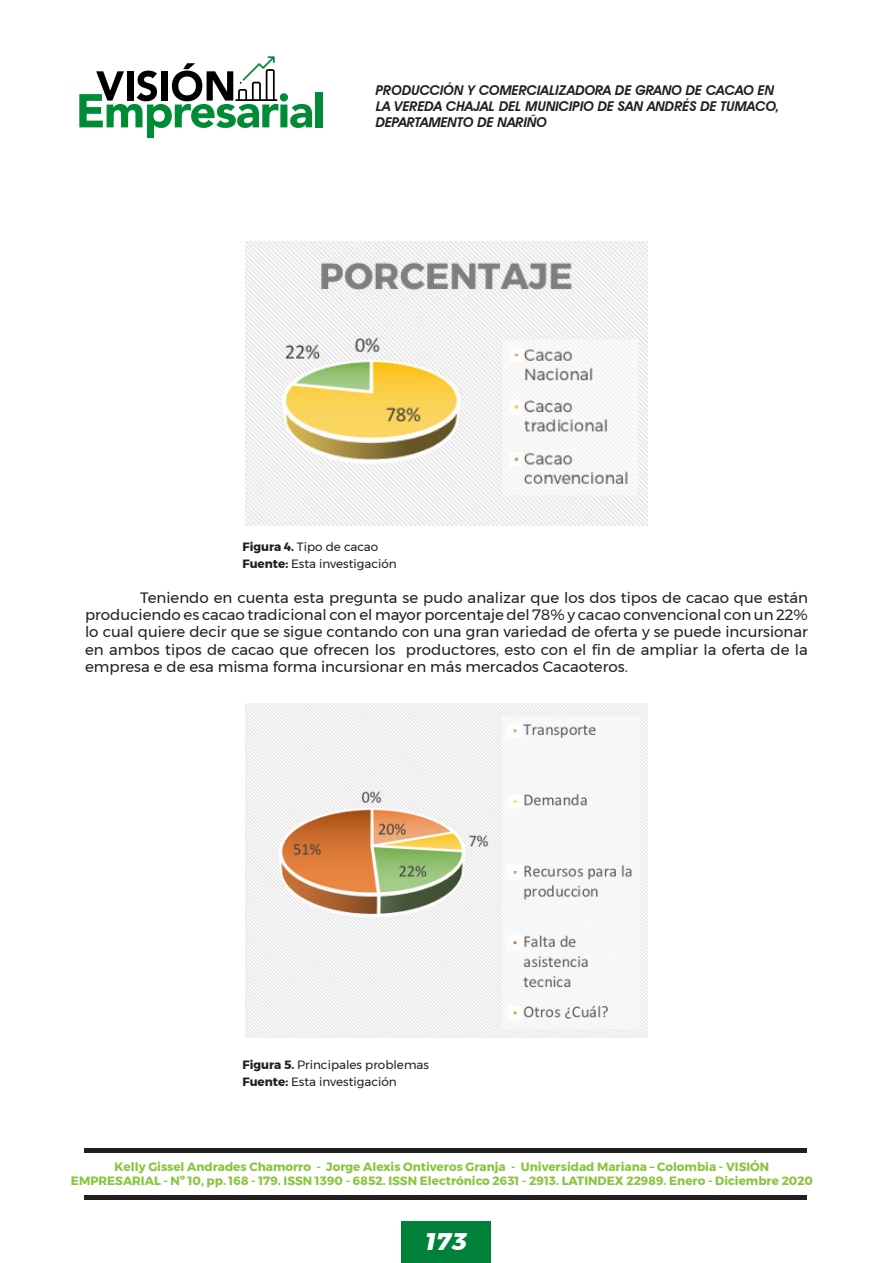
<style>
.page{position:relative;width:893px;height:1263px;background:#fff}
.page>*{position:absolute;margin:0;border:0;box-sizing:border-box;transform-origin:0 0}
.t1{font:italic 800 24px "Montserrat";color:#fff}
.t2{font:15px/17.2px "Montserrat";color:#231f20;text-align:justify}
.t3{font:italic 600 13.5px/16.2px "Avant Garde IT Cby BT";color:#231f20}
.t4{font:700 12px/13.5px "Montserrat";color:#8ac540;text-align:center}
.t5{font:12px "Montserrat";color:#231f20}
.s1{font-weight:700}
</style>
<div class="page">
<div style="left:401px;top:1222px;width:89px;height:41px;background:#008038"></div>
<hr style="left:84px;top:1148px;width:723px;height:4px;background:#231f20">
<hr style="left:84px;top:1195px;width:723px;height:4px;background:#231f20">
<div style="left:315px;top:92px;width:8px;height:35px;background:#008c36"></div>
<svg style="left:79px;top:56px;width:233px;height:82px"></svg>
<img style="left:246px;top:242px;width:401px;height:284px">
<img style="left:246px;top:703px;width:401px;height:335px">
<p class="t3" style="left:376px;top:82px;width:405px">PRODUCCIÓN Y COMERCIALIZADORA DE GRANO DE CACAO EN<br>LA VEREDA CHAJAL DEL MUNICIPIO DE SAN ANDRÉS DE TUMACO,<br>DEPARTAMENTO DE NARIÑO</p>
<p class="t5" style="left:242px;top:538px;width:137px"><span class="s1">Figura 4.</span> Tipo de cacao</p>
<p class="t5" style="left:242px;top:555px;width:156px"><span class="s1">Fuente:</span> Esta investigación</p>
<p class="t2" style="left:85px;top:589px;width:724px;text-indent:55px">Teniendo en cuenta esta pregunta se pudo analizar que los dos tipos de cacao que están produciendo es cacao tradicional con el mayor porcentaje del 78% y cacao convencional con un 22% lo cual quiere decir que se sigue contando con una gran variedad de oferta y se puede incursionar en ambos tipos de cacao que ofrecen los productores, esto con el fin de ampliar la oferta de la empresa e de esa misma forma incursionar en más mercados Cacaoteros.</p>
<p class="t5" style="left:242px;top:1055px;width:188px"><span class="s1">Figura 5.</span> Principales problemas</p>
<p class="t5" style="left:242px;top:1072px;width:156px"><span class="s1">Fuente:</span> Esta investigación</p>
<p class="t4" style="left:71px;top:1160px;width:744px">Kelly Gissel Andrades Chamorro - Jorge Alexis Ontiveros Granja - Universidad Mariana – Colombia - VISIÓN<br>EMPRESARIAL - Nº 10, pp. 168 - 179. ISSN 1390 - 6852. ISSN Electrónico 2631 - 2913. LATINDEX 22989. Enero - Diciembre 2020</p>
<h1 class="t1" style="left:425px;top:1222px;width:44px">173</h1>
</div>
